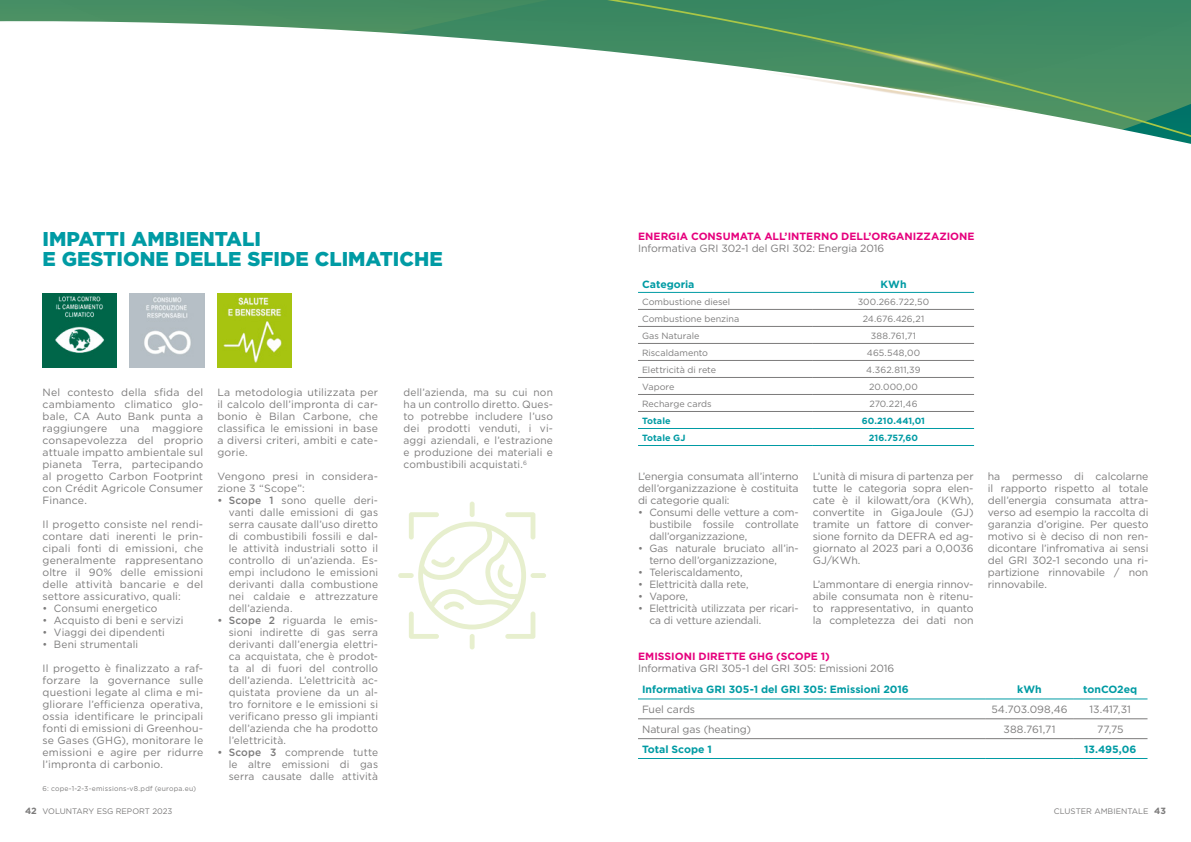
<style>
.page{position:relative;width:1191px;height:842px;background:#fff}
.page>*{position:absolute;margin:0;border:0;box-sizing:border-box;transform-origin:0 0}
.t1{font:900 20px/20px "Gotham";color:#009ba4}
.t2{font:10.5px/12px "Gotham";color:#7c7b7b;text-align:justify}
.t3{font:700 10.5px "Gotham";letter-spacing:-.005em;color:#009ba4}
.t4{font:700 10.5px "Gotham";color:#e6007d}
.t5{font:9px "Gotham";color:#7c7b7b}
.t6{font:700 9px "Gotham";color:#009ba4}
.t7{font:8px "Gotham";color:#7c7b7b}
.t8{font:7px "Gotham";letter-spacing:.03em;color:#7c7b7b}
.s1{font-weight:500}
.s2{font-weight:700;font-size:9px}
</style>
<div class="page">
<img style="left:43px;top:293px;width:74px;height:75px">
<img style="left:130px;top:293px;width:74px;height:75px">
<img style="left:217px;top:293px;width:75px;height:75px">
<div style="left:530px;top:573px;width:16px;height:5px;background:#e7efce;border-radius:2px"></div>
<hr style="left:470px;top:634px;width:4px;height:15px;background:#e7efce;border-radius:2px">
<hr style="left:470px;top:502px;width:4px;height:15px;background:#e7efce;border-radius:2px">
<svg style="left:409px;top:512px;width:126px;height:127px"></svg>
<div style="left:398px;top:573px;width:16px;height:5px;background:#e7efce;border-radius:2px"></div>
<hr style="left:638px;top:309px;width:175px;height:1px;background:#7c7b7b">
<hr style="left:813px;top:309px;width:161px;height:1px;background:#7c7b7b">
<hr style="left:638px;top:326px;width:175px;height:1px;background:#7c7b7b">
<hr style="left:813px;top:326px;width:161px;height:1px;background:#7c7b7b">
<hr style="left:638px;top:343px;width:175px;height:1px;background:#7c7b7b">
<hr style="left:813px;top:343px;width:161px;height:1px;background:#7c7b7b">
<hr style="left:638px;top:360px;width:175px;height:1px;background:#7c7b7b">
<hr style="left:813px;top:360px;width:161px;height:1px;background:#7c7b7b">
<hr style="left:638px;top:377px;width:175px;height:1px;background:#7c7b7b">
<hr style="left:813px;top:377px;width:161px;height:1px;background:#7c7b7b">
<hr style="left:638px;top:394px;width:175px;height:1px;background:#7c7b7b">
<hr style="left:813px;top:394px;width:161px;height:1px;background:#7c7b7b">
<hr style="left:638px;top:411px;width:175px;height:1px;background:#7c7b7b">
<hr style="left:813px;top:411px;width:161px;height:1px;background:#7c7b7b">
<hr style="left:638px;top:292px;width:175px;height:1px;background:#009ba4">
<hr style="left:813px;top:292px;width:161px;height:1px;background:#009ba4">
<hr style="left:638px;top:428px;width:175px;height:1px;background:#009ba4">
<hr style="left:813px;top:428px;width:161px;height:1px;background:#009ba4">
<hr style="left:638px;top:445px;width:175px;height:1px;background:#009ba4">
<hr style="left:813px;top:445px;width:161px;height:1px;background:#009ba4">
<svg style="left:0;top:0;width:1191px;height:144px"></svg>
<svg style="left:713px;top:31px;width:337px;height:113px"></svg>
<hr style="left:638px;top:719px;width:348px;height:1px;background:#7c7b7b">
<hr style="left:986px;top:719px;width:87px;height:1px;background:#7c7b7b">
<hr style="left:1073px;top:719px;width:74px;height:1px;background:#7c7b7b">
<hr style="left:638px;top:738px;width:348px;height:1px;background:#7c7b7b">
<hr style="left:986px;top:738px;width:87px;height:1px;background:#7c7b7b">
<hr style="left:1073px;top:738px;width:74px;height:1px;background:#7c7b7b">
<hr style="left:638px;top:699px;width:348px;height:1px;background:#009ba4">
<hr style="left:986px;top:699px;width:87px;height:1px;background:#009ba4">
<hr style="left:1073px;top:699px;width:74px;height:1px;background:#009ba4">
<hr style="left:638px;top:758px;width:348px;height:1px;background:#009ba4">
<hr style="left:986px;top:758px;width:87px;height:1px;background:#009ba4">
<hr style="left:1073px;top:758px;width:74px;height:1px;background:#009ba4">
<h1 class="t1" style="left:43px;top:228px;width:402px">IMPATTI AMBIENTALI<br>E GESTIONE DELLE SFIDE CLIMATICHE</h1>
<p class="t2" style="left:43px;top:386px;width:162px">Nel contesto della sfida del cambiamento climatico glo&shy;bale, CA Auto Bank punta a raggiungere una maggiore consapevolezza del proprio attuale impatto ambientale sul pianeta Terra, partecipando al progetto Carbon Footprint con Crédit Agricole Consumer Finance.</p>
<p class="t2" style="left:43px;top:518px;width:162px">Il progetto consiste nel rendi&shy;contare dati inerenti le prin&shy;cipali fonti di emissioni, che generalmente rappresentano oltre il 90% delle emissioni delle attività bancarie e del settore assicurativo, quali:</p>
<p class="t2" style="left:43px;top:602px;width:116px">• Consumi energetico</p>
<p class="t2" style="left:43px;top:614px;width:142px">• Acquisto di beni e servizi</p>
<p class="t2" style="left:43px;top:626px;width:124px">• Viaggi dei dipendenti</p>
<p class="t2" style="left:43px;top:638px;width:97px">• Beni strumentali</p>
<p class="t2" style="left:43px;top:662px;width:162px">Il progetto è finalizzato a raf&shy;forzare la governance sulle questioni legate al clima e mi&shy;gliorare l’efficienza operativa, ossia identificare le principali fonti di emissioni di Greenhou&shy;se Gases (GHG), monitorare le emissioni e agire per ridurre l’impronta di carbonio.</p>
<p class="t2" style="left:217px;top:386px;width:162px">La metodologia utilizzata per il calcolo dell’impronta di car&shy;bonio è Bilan Carbone, che classifica le emissioni in base a diversi criteri, ambiti e cate&shy;gorie.</p>
<p class="t2" style="left:217px;top:470px;width:162px">Vengono presi in considera&shy;zione 3 “Scope”:</p>
<p class="t2" style="left:229px;top:494px;width:151px;text-indent:-11px"><span class="s1">• Scope 1</span> sono quelle deri&shy;vanti dalle emissioni di gas serra causate dall’uso diretto di combustibili fossili e dal&shy;le attività industriali sotto il controllo di un’azienda. Es&shy;empi includono le emissioni derivanti dalla combustione nei caldaie e attrezzature dell’azienda.</p>
<p class="t2" style="left:229px;top:614px;width:151px;text-indent:-11px"><span class="s1">• Scope 2</span> riguarda le emis&shy;sioni indirette di gas serra derivanti dall’energia elettri&shy;ca acquistata, che è prodot&shy;ta al di fuori del controllo dell’azienda. L’elettricità ac&shy;quistata proviene da un al&shy;tro fornitore e le emissioni si verificano presso gli impianti dell’azienda che ha prodotto l’elettricità.</p>
<p class="t2" style="left:229px;top:746px;width:151px;text-indent:-11px"><span class="s1">• Scope 3</span> comprende tutte le altre emissioni di gas serra causate dalle attività</p>
<p class="t2" style="left:403px;top:386px;width:151px">dell’azienda, ma su cui non ha un controllo diretto. Ques&shy;to potrebbe includere l’uso dei prodotti venduti, i vi&shy;aggi aziendali, e l’estrazione e produzione dei materiali e combustibili acquistati.<sup>6</sup></p>
<p class="t4" style="left:638px;top:229px;width:338px">ENERGIA CONSUMATA ALL’INTERNO DELL’ORGANIZZAZIONE</p>
<p class="t2" style="left:638px;top:242px;width:248px">Informativa GRI 302-1 del GRI 302: Energia 2016</p>
<p class="t3" style="left:642px;top:277px;width:54px">Categoria</p>
<p class="t3" style="left:880px;top:277px;width:28px">KWh</p>
<p class="t5" style="left:642px;top:296px;width:90px">Combustione diesel</p>
<p class="t5" style="left:857px;top:296px;width:73px">300.266.722,50</p>
<p class="t5" style="left:642px;top:313px;width:99px">Combustione benzina</p>
<p class="t5" style="left:862px;top:313px;width:63px">24.676.426,21</p>
<p class="t5" style="left:642px;top:330px;width:59px">Gas Naturale</p>
<p class="t5" style="left:871px;top:330px;width:47px">388.761,71</p>
<p class="t5" style="left:642px;top:347px;width:68px">Riscaldamento</p>
<p class="t5" style="left:867px;top:347px;width:55px">465.548,00</p>
<p class="t5" style="left:642px;top:364px;width:75px">Elettricità di rete</p>
<p class="t5" style="left:866px;top:364px;width:56px">4.362.811,39</p>
<p class="t5" style="left:642px;top:381px;width:34px">Vapore</p>
<p class="t5" style="left:869px;top:381px;width:50px">20.000,00</p>
<p class="t5" style="left:642px;top:398px;width:71px">Recharge cards</p>
<p class="t5" style="left:869px;top:398px;width:50px">270.221,46</p>
<p class="t6" style="left:642px;top:414px;width:30px">Totale</p>
<p class="t6" style="left:862px;top:414px;width:65px">60.210.441,01</p>
<p class="t6" style="left:642px;top:431px;width:45px">Totale GJ</p>
<p class="t6" style="left:869px;top:431px;width:51px">216.757,60</p>
<p class="t2" style="left:638px;top:470px;width:162px">L’energia consumata all’interno dell’organizzazione è costituita di categorie quali:</p>
<p class="t2" style="left:649px;top:506px;width:151px;text-indent:-11px">• Consumi delle vetture a com&shy;bustibile fossile controllate dall’organizzazione,</p>
<p class="t2" style="left:649px;top:542px;width:151px;text-indent:-11px">• Gas naturale bruciato all’in&shy;terno dell’organizzazione,</p>
<p class="t2" style="left:638px;top:566px;width:106px">• Teleriscaldamento,</p>
<p class="t2" style="left:638px;top:578px;width:112px">• Elettricità dalla rete,</p>
<p class="t2" style="left:638px;top:590px;width:52px">• Vapore,</p>
<p class="t2" style="left:649px;top:602px;width:151px;text-indent:-11px">• Elettricità utilizzata per ricari&shy;ca di vetture aziendali.</p>
<p class="t2" style="left:813px;top:470px;width:162px">L’unità di misura di partenza per tutte le categoria sopra elen&shy;cate è il kilowatt/ora (KWh), convertite in GigaJoule (GJ) tramite un fattore di conver&shy;sione fornito da DEFRA ed ag&shy;giornato al 2023 pari a 0,0036<br>GJ/KWh.</p>
<p class="t2" style="left:813px;top:578px;width:162px">L’ammontare di energia rinnov&shy;abile consumata non è ritenu&shy;to rappresentativo, in quanto la completezza dei dati non</p>
<p class="t4" style="left:638px;top:649px;width:193px">EMISSIONI DIRETTE GHG (SCOPE 1)</p>
<p class="t2" style="left:638px;top:662px;width:258px">Informativa GRI 305-1 del GRI 305: Emissioni 2016</p>
<p class="t2" style="left:987px;top:470px;width:162px">ha permesso di calcolarne il rapporto rispetto al totale dell’energia consumata attra&shy;verso ad esempio la raccolta di garanzia d’origine. Per questo motivo si è deciso di non ren&shy;dicontare l’infromativa ai sensi del GRI 302-1 secondo una ri&shy;partizione rinnovabile / non rinnovabile.</p>
<p class="t3" style="left:642px;top:682px;width:268px">Informativa GRI 305-1 del GRI 305: Emissioni 2016</p>
<p class="t3" style="left:1017px;top:682px;width:26px">kWh</p>
<p class="t3" style="left:1083px;top:682px;width:56px">tonCO2eq</p>
<p class="t2" style="left:642px;top:703px;width:55px">Fuel cards</p>
<p class="t2" style="left:991px;top:703px;width:78px">54.703.098,46</p>
<p class="t2" style="left:1089px;top:703px;width:43px">13.417,31</p>
<p class="t2" style="left:642px;top:723px;width:110px">Natural gas (heating)</p>
<p class="t2" style="left:1003px;top:723px;width:53px">388.761,71</p>
<p class="t2" style="left:1097px;top:723px;width:28px">77,75</p>
<p class="t3" style="left:642px;top:742px;width:71px">Total Scope 1</p>
<p class="t3" style="left:1084px;top:742px;width:54px">13.495,06</p>
<p class="t8" style="left:43px;top:784px;width:155px">6: cope-1-2-3-emissions-v8.pdf (europa.eu)</p>
<p class="t7" style="left:25px;top:806px;width:149px"><span class="s2">42</span> VOLUNTARY ESG REPORT 2023</p>
<p class="t7" style="left:1053px;top:806px;width:114px">CLUSTER AMBIENTALE <span class="s2">43</span></p>
</div>
